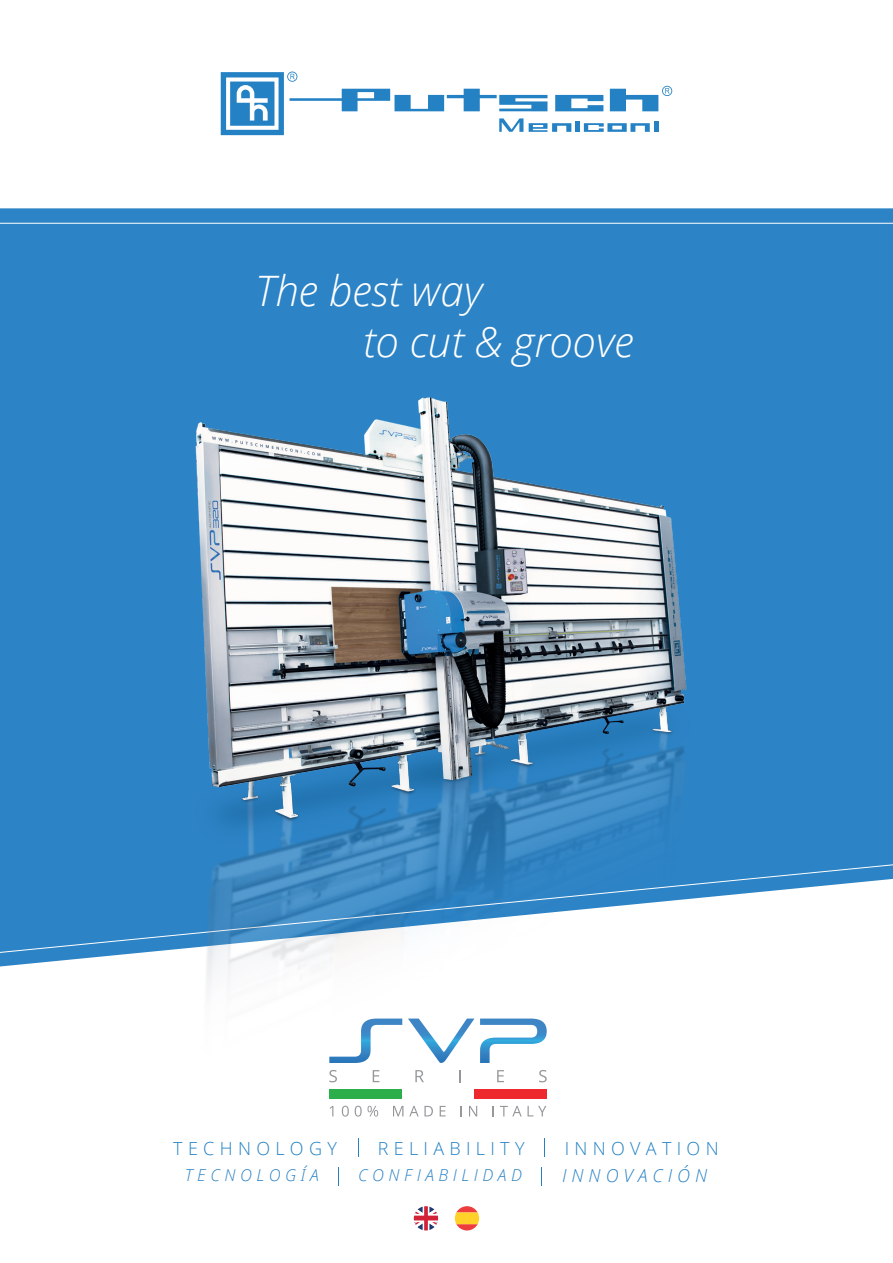
<style>
.page{position:relative;width:893px;height:1263px;background:#fff}
.page>*{position:absolute;margin:0;border:0;box-sizing:border-box;transform-origin:0 0}
.t1{font:italic 300 42px "Open Sans";color:#fff}
.t2{font:300 18px "Open Sans";letter-spacing:.295em;color:#2381c4}
.t3{font:italic 300 18px "Open Sans";letter-spacing:.28em;color:#2981c4}
.t4{font:italic 300 16.5px "Open Sans";letter-spacing:.28em;color:#2981c4}
</style>
<div class="page">
<div style="left:0;top:208px;width:893px;height:126px;background:#2c83c5"></div>
<hr style="left:0;top:223px;width:893px;height:1px;background:#fff">
<svg style="left:221px;top:72px;width:451px;height:63px"></svg>
<img style="left:0;top:334px;width:893px;height:897px">
<p class="t1" style="left:255px;top:262px;width:229px">The best way</p>
<p class="t1" style="left:363px;top:313px;width:272px">to cut &amp; groove</p>
<p class="t2" style="left:173px;top:1136px;width:165px">TECHNOLOGY</p>
<p class="t2" style="left:378px;top:1136px;width:148px">RELIABILITY</p>
<p class="t2" style="left:565px;top:1136px;width:155px">INNOVATION</p>
<p class="t4" style="left:185px;top:1164px;width:136px">TECNOLOGÍA</p>
<p class="t4" style="left:358px;top:1164px;width:165px">CONFIABILIDAD</p>
<p class="t3" style="left:562px;top:1163px;width:147px">INNOVACIÓN</p>
</div>
